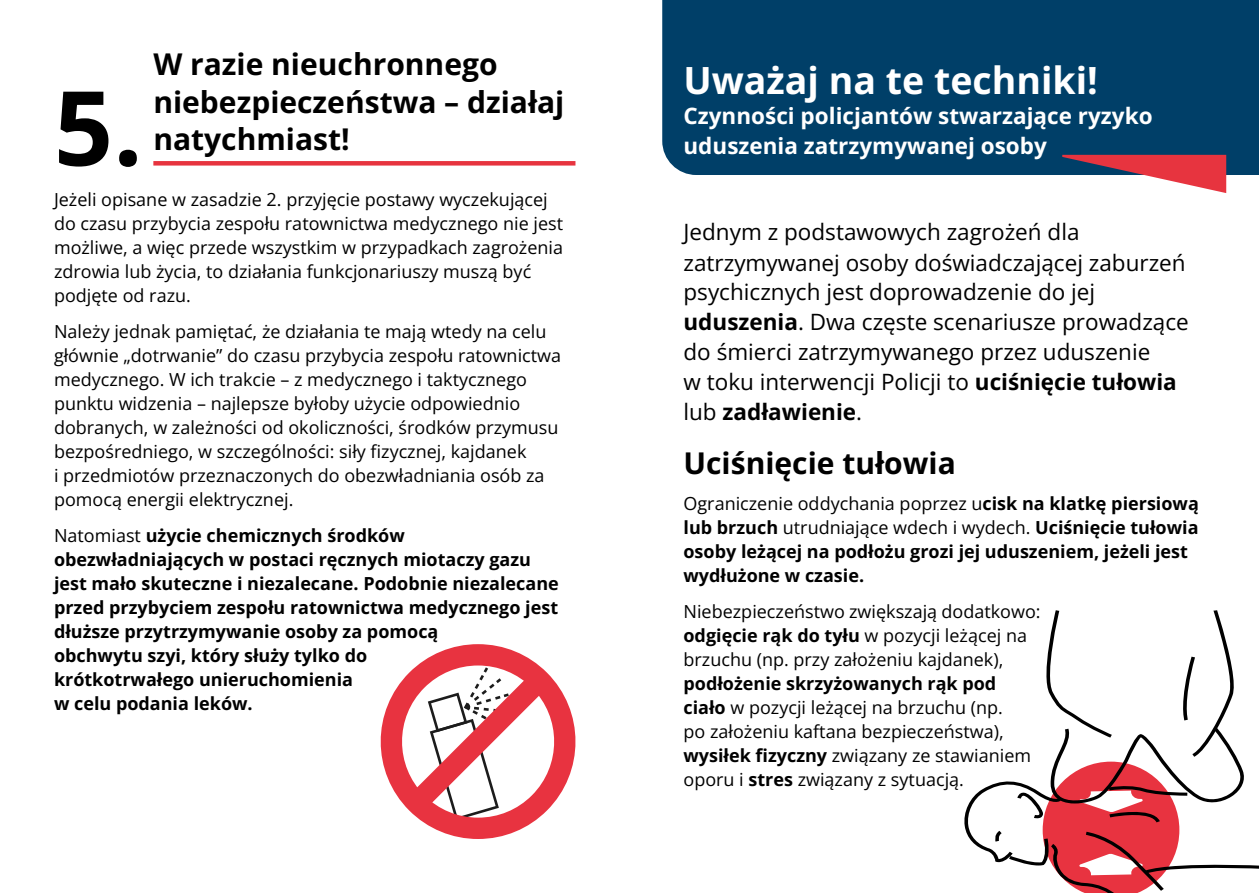
<style>
.page{position:relative;width:1259px;height:893px;background:#fff}
.page>*{position:absolute;margin:0;border:0;box-sizing:border-box;transform-origin:0 0}
.t1{font:700 103.5px "Open Sans";color:#000}
.t2{font:700 37.5px "Open Sans";color:#fff}
.t3{font:700 30px/37.5px "Open Sans";color:#000}
.t4{font:22.5px/30px "Open Sans";color:#000}
.t5{font:700 22.5px/30px "Open Sans";color:#fff}
.t6{font:18px/24px "Open Sans";color:#000}
.t7{font:700 18px/24px "Open Sans";color:#000}
.s1{font-weight:400}
.s2{font-weight:700}
</style>
<div class="page">
<div style="left:662px;top:0;width:597px;height:175px;background:#003f68"></div>
<svg style="left:1062px;top:155px;width:164px;height:38px"></svg>
<div style="left:153px;top:161px;width:422px;height:5px;background:#e7343f"></div>
<svg style="left:964px;top:610px;width:295px;height:283px"></svg>
<svg style="left:380px;top:644px;width:196px;height:195px"></svg>
<h3 class="t3" style="left:153px;top:45px;width:412px">W razie nieuchronnego niebezpieczeństwa – działaj natychmiast!</h3>
<h1 class="t1" style="left:54px;top:57px;width:90px">5.</h1>
<p class="t6" style="left:54px;top:187px;width:511px">Jeżeli opisane w zasadzie 2. przyjęcie postawy wyczekującej do czasu przybycia zespołu ratownictwa medycznego nie jest możliwe, a więc przede wszystkim w przypadkach zagrożenia zdrowia lub życia, to działania funkcjonariuszy muszą być podjęte od razu.</p>
<p class="t6" style="left:54px;top:319px;width:509px">Należy jednak pamiętać, że działania te mają wtedy na celu głównie „dotrwanie” do czasu przybycia zespołu ratownictwa medycznego. W ich trakcie – z medycznego i taktycznego punktu widzenia – najlepsze byłoby użycie odpowiednio dobranych, w zależności od okoliczności, środków przymusu bezpośredniego, w szczególności: siły fizycznej, kajdanek<br>i przedmiotów przeznaczonych do obezwładniania osób za pomocą energii elektrycznej.</p>
<p class="t7" style="left:54px;top:523px;width:506px"><span class="s1">Natomiast</span> użycie chemicznych środków obezwładniających w postaci ręcznych miotaczy gazu jest mało skuteczne i niezalecane. Podobnie niezalecane przed przybyciem zespołu ratownictwa medycznego jest dłuższe przytrzymywanie osoby za pomocą<br>obchwytu szyi, który służy tylko do<br>krótkotrwałego unieruchomienia<br>w celu podania leków.</p>
<h2 class="t2" style="left:683px;top:54px;width:416px">Uważaj na te techniki!</h2>
<p class="t5" style="left:683px;top:100px;width:470px">Czynności policjantów stwarzające ryzyko uduszenia zatrzymywanej osoby</p>
<p class="t4" style="left:683px;top:217px;width:507px">Jednym z podstawowych zagrożeń dla zatrzymywanej osoby doświadczającej zaburzeń psychicznych jest doprowadzenie do jej <span class="s2">uduszenia</span>. Dwa częste scenariusze prowadzące do śmierci zatrzymywanego przez uduszenie<br>w toku interwencji Policji to <span class="s2">uciśnięcie tułowia </span>lub <span class="s2">zadławienie</span>.</p>
<h3 class="t3" style="left:683px;top:443px;width:274px">Uciśnięcie tułowia</h3>
<p class="t7" style="left:683px;top:491px;width:517px"><span class="s1">Ograniczenie oddychania poprzez u</span>cisk na klatkę piersiową lub brzuch <span class="s1">utrudniające wdech i wydech.</span> Uciśnięcie tułowia osoby leżącej na podłożu grozi jej uduszeniem, jeżeli jest wydłużone w czasie.</p>
<p class="t6" style="left:683px;top:599px;width:359px">Niebezpieczeństwo zwiększają dodatkowo: <span class="s2">odgięcie rąk do tyłu</span> w pozycji leżącej na brzuchu (np. przy założeniu kajdanek),</p>
<p class="t6" style="left:683px;top:671px;width:349px"><span class="s2">podłożenie skrzyżowanych rąk pod ciało</span> w pozycji leżącej na brzuchu (np.<br>po założeniu kaftana bezpieczeństwa), <span class="s2">wysiłek fizyczny</span> związany ze stawianiem oporu i <span class="s2">stres</span> związany z sytuacją.</p>
</div>
